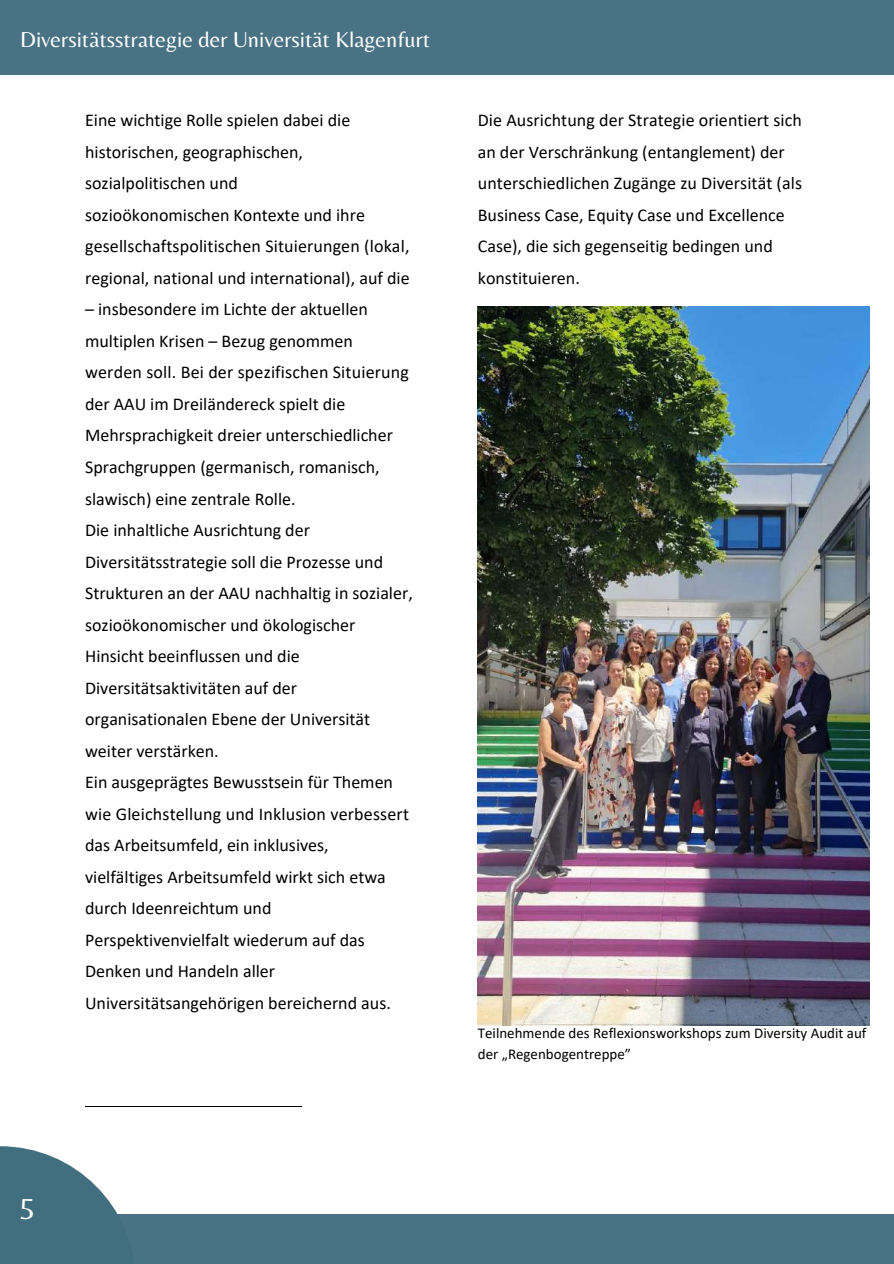
<style>
.page{position:relative;width:894px;height:1264px;background:#fff}
.page>*{position:absolute;margin:0;border:0;box-sizing:border-box;transform-origin:0 0}
.t1{font:30px "Belleza";color:#fff}
.t2{font:22.5px "Belleza";color:#fff}
.t3{font:18px/31.5px "Calibri";color:#000}
.t4{font:15px/21.3px "Calibri";color:#000}
</style>
<div class="page">
<hr style="left:85px;top:1106px;width:216px;height:1px;background:#000">
<div style="left:0;top:0;width:893px;height:75px;background:#497284"></div>
<div style="left:0;top:1214px;width:893px;height:49px;background:#497284"></div>
<svg style="left:0;top:1146px;width:118px;height:68px;fill:#426f80"></svg>
<img style="left:477px;top:307px;width:392px;height:718px">
<p class="t2" style="left:20px;top:26px;width:411px">Diversitätsstrategie der Universität Klagenfurt</p>
<p class="t3" style="left:85px;top:106px;width:326px">Eine wichtige Rolle spielen dabei die historischen, geographischen, sozialpolitischen und<br>sozioökonomischen Kontexte und ihre gesellschaftspolitischen Situierungen (lokal, regional, national und international), auf die</p>
<p class="t3" style="left:85px;top:295px;width:329px">– insbesondere im Lichte der aktuellen multiplen Krisen – Bezug genommen werden soll. Bei der spezifischen Situierung der AAU im Dreiländereck spielt die Mehrsprachigkeit dreier unterschiedlicher Sprachgruppen (germanisch, romanisch, slawisch) eine zentrale Rolle.<br>Die inhaltliche Ausrichtung der Diversitätsstrategie soll die Prozesse und Strukturen an der AAU nachhaltig in sozialer, sozioökonomischer und ökologischer Hinsicht beeinflussen und die Diversitätsaktivitäten auf der organisationalen Ebene der Universität weiter verstärken.<br>Ein ausgeprägtes Bewusstsein für Themen wie Gleichstellung und Inklusion verbessert das Arbeitsumfeld, ein inklusives,<br>vielfältiges Arbeitsumfeld wirkt sich etwa durch Ideenreichtum und Perspektivenvielfalt wiederum auf das Denken und Handeln aller Universitätsangehörigen bereichernd aus.</p>
<p class="t3" style="left:477px;top:106px;width:326px">Die Ausrichtung der Strategie orientiert sich an der Verschränkung (entanglement) der unterschiedlichen Zugänge zu Diversität (als Business Case, Equity Case und Excellence Case), die sich gegenseitig bedingen und konstituieren.</p>
<p class="t4" style="left:477px;top:1023px;width:390px">Teilnehmende des Reflexionsworkshops zum Diversity Audit auf der „Regenbogentreppe”</p>
<h1 class="t1" style="left:20px;top:1188px;width:17px">5</h1>
</div>
